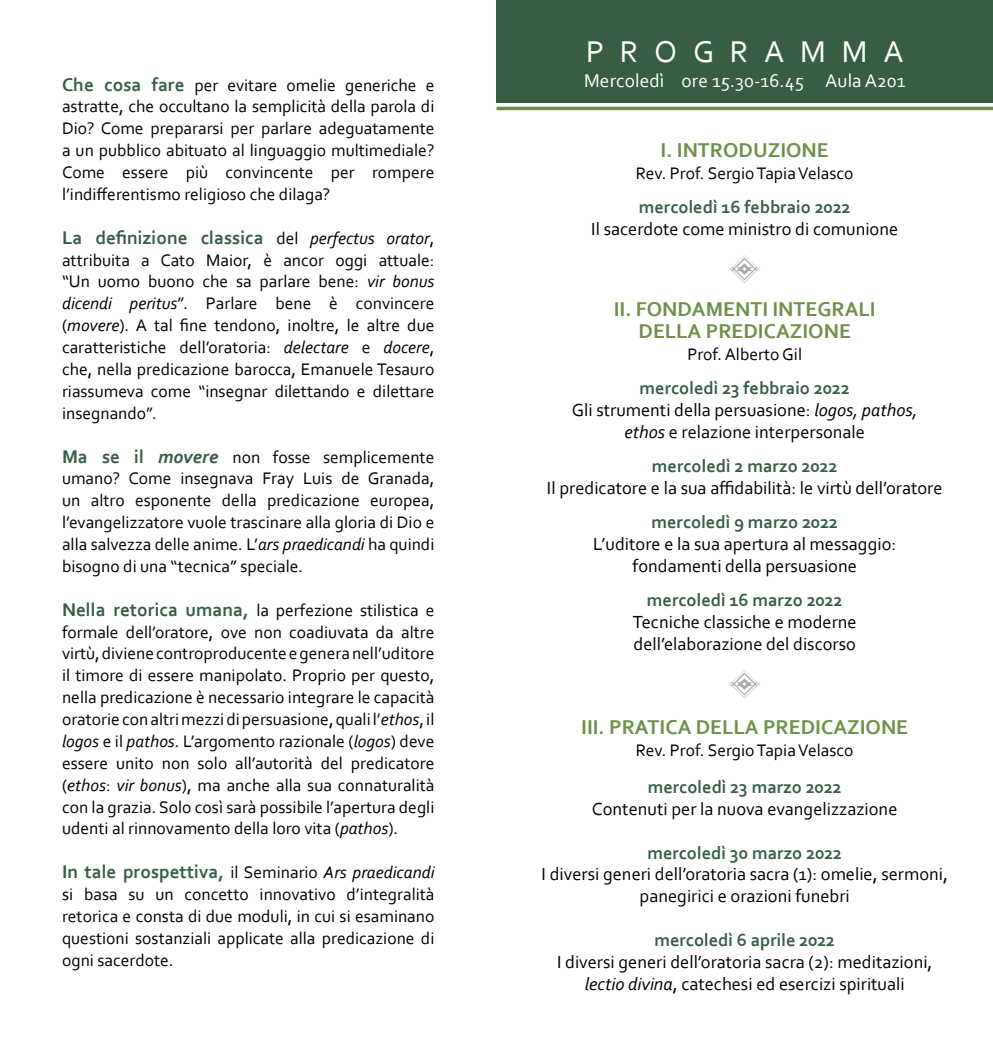
<style>
.page{position:relative;width:993px;height:1042px;background:#fff}
.page>*{position:absolute;margin:0;border:0;box-sizing:border-box;transform-origin:0 0}
.t1{font:31.5px "Corbel";letter-spacing:.5em;color:#fff}
.t2{font:700 21px/21.9px "Corbel";color:#6e9149;text-align:center}
.t3{font:700 19.25px "Corbel";color:#375e43}
.t4{font:19.25px "Corbel";letter-spacing:.005em;color:#fff}
.t5{font:18.38px/21.9px "Corbel";color:#000;text-align:center}
.t6{font:700 18.38px "Corbel";color:#375e43}
.t7{font:17.5px/21.9px "Corbel";color:#000;text-align:justify}
.s1{font-weight:700;font-size:19.25px;color:#375e43}
.s2{font-weight:400;font-size:17.5px;color:#000}
.s3{font-weight:400;font-style:italic;font-size:17.5px;color:#000}
.s4{font-style:italic}
.s5{font-weight:700;font-style:italic;font-size:19.25px;color:#375e43}
.s6{font-weight:700;color:#375e43}
.s7{font-size:17.5px}
</style>
<div class="page">
<div style="left:496px;top:0;width:496px;height:103px;background:#375e43"></div>
<hr style="left:496px;top:107px;width:496px;height:3px;background:#6e9149">
<p class="t7" style="left:62px;top:73px;width:374px"><span class="s1">Che cosa fare</span> per evitare omelie generiche e astratte, che occultano la semplicità della parola di Dio? Come prepararsi per parlare adeguatamente a un pubblico abituato al linguaggio multimediale?<br>Come essere più convincente per rompere l’indifferentismo religioso che dilaga?</p>
<p class="t3" style="left:62px;top:225px;width:374px">La definizione classica <span class="s2">del</span> <span class="s3">perfectus orator</span><span class="s2">,</span></p>
<p class="t7" style="left:62px;top:248px;width:374px">attribuita a Cato Maior, è ancor oggi attuale: “Un uomo buono che sa parlare bene: <span class="s4">vir bonus dicendi peritus</span>”. Parlare bene è convincere (<span class="s4">movere</span>). A tal fine tendono, inoltre, le altre due caratteristiche dell’oratoria: <span class="s4">delectare</span> e <span class="s4">docere</span>, che, nella predicazione barocca, Emanuele Tesauro riassumeva come “insegnar dilettando e dilettare insegnando”.</p>
<p class="t7" style="left:62px;top:445px;width:374px"><span class="s1">Ma se il</span> <span class="s5">movere</span> non fosse semplicemente umano? Come insegnava Fray Luis de Granada, un altro esponente della predicazione europea, l’evangelizzatore vuole trascinare alla gloria di Dio e alla salvezza delle anime. L’<span class="s4">ars praedicandi</span> ha quindi bisogno di una “tecnica” speciale.</p>
<p class="t7" style="left:62px;top:598px;width:374px"><span class="s1">Nella retorica umana</span><span class="s6">,</span> la perfezione stilistica e formale dell’oratore, ove non coadiuvata da altre virtù, diviene controproducente e genera nell’uditore il timore di essere manipolato. Proprio per questo, nella predicazione è necessario integrare le capacità oratorie con altri mezzi di persuasione, quali l’<span class="s4">ethos</span>, il <span class="s4">logos</span> e il <span class="s4">pathos</span>. L’argomento razionale (<span class="s4">logos</span>) deve essere unito non solo all’autorità del predicatore (<span class="s4">ethos</span>: <span class="s4">vir bonus</span>), ma anche alla sua connaturalità con la grazia. Solo così sarà possibile l’apertura degli udenti al rinnovamento della loro vita (<span class="s4">pathos</span>).</p>
<p class="t3" style="left:62px;top:860px;width:374px">In tale prospettiva<span class="s7">,</span> <span class="s2">il Seminario</span> <span class="s3">Ars praedicandi</span></p>
<p class="t7" style="left:62px;top:883px;width:374px">si basa su un concetto innovativo d’integralità retorica e consta di due moduli, in cui si esaminano questioni sostanziali applicate alla predicazione di ogni sacerdote.</p>
<h1 class="t1" style="left:586px;top:32px;width:319px">PROGRAMMA</h1>
<p class="t4" style="left:584px;top:69px;width:323px">Mercoledì ore 15.30-16.45 Aula A201</p>
<p class="t2" style="left:660px;top:139px;width:170px">I. INTRODUZIONE</p>
<p class="t7" style="left:635px;top:162px;width:219px">Rev. Prof. Sergio Tapia Velasco</p>
<p class="t6" style="left:638px;top:196px;width:213px">mercoledì 16 febbraio 2022</p>
<p class="t5" style="left:591px;top:218px;width:308px">Il sacerdote come ministro di comunione</p>
<p class="t2" style="left:613px;top:297px;width:263px">II. FONDAMENTI INTEGRALI<br>DELLA PREDICAZIONE</p>
<p class="t7" style="left:687px;top:342px;width:116px">Prof. Alberto Gil</p>
<p class="t5" style="left:571px;top:376px;width:347px"><span class="s6">mercoledì 23 febbraio 2022<br></span>Gli strumenti della persuasione: <span class="s4">logos, pathos, ethos</span> e relazione interpersonale</p>
<p class="t6" style="left:651px;top:454px;width:187px">mercoledì 2 marzo 2022</p>
<p class="t5" style="left:546px;top:476px;width:397px">Il predicatore e la sua affidabilità: le virtù dell’oratore</p>
<p class="t6" style="left:651px;top:511px;width:188px">mercoledì 9 marzo 2022</p>
<p class="t5" style="left:593px;top:532px;width:304px">L’uditore e la sua apertura al messaggio: fondamenti della persuasione</p>
<p class="t6" style="left:646px;top:589px;width:197px">mercoledì 16 marzo 2022</p>
<p class="t5" style="left:632px;top:610px;width:225px;text-align:left">Tecniche classiche e moderne dell’elaborazione del discorso</p>
<p class="t2" style="left:581px;top:716px;width:328px">III. PRATICA DELLA PREDICAZIONE</p>
<p class="t7" style="left:635px;top:739px;width:219px">Rev. Prof. Sergio Tapia Velasco</p>
<p class="t6" style="left:647px;top:775px;width:195px">mercoledì 23 marzo 2022</p>
<p class="t5" style="left:591px;top:797px;width:307px">Contenuti per la nuova evangelizzazione</p>
<p class="t6" style="left:647px;top:841px;width:196px">mercoledì 30 marzo 2022</p>
<p class="t5" style="left:541px;top:863px;width:408px">I diversi generi dell’oratoria sacra (1): omelie, sermoni, panegirici e orazioni funebri</p>
<p class="t6" style="left:654px;top:928px;width:182px">mercoledì 6 aprile 2022</p>
<p class="t5" style="left:557px;top:950px;width:377px">I diversi generi dell’oratoria sacra (2): meditazioni, <span class="s4">lectio divina</span>, catechesi ed esercizi spirituali</p>
</div>
